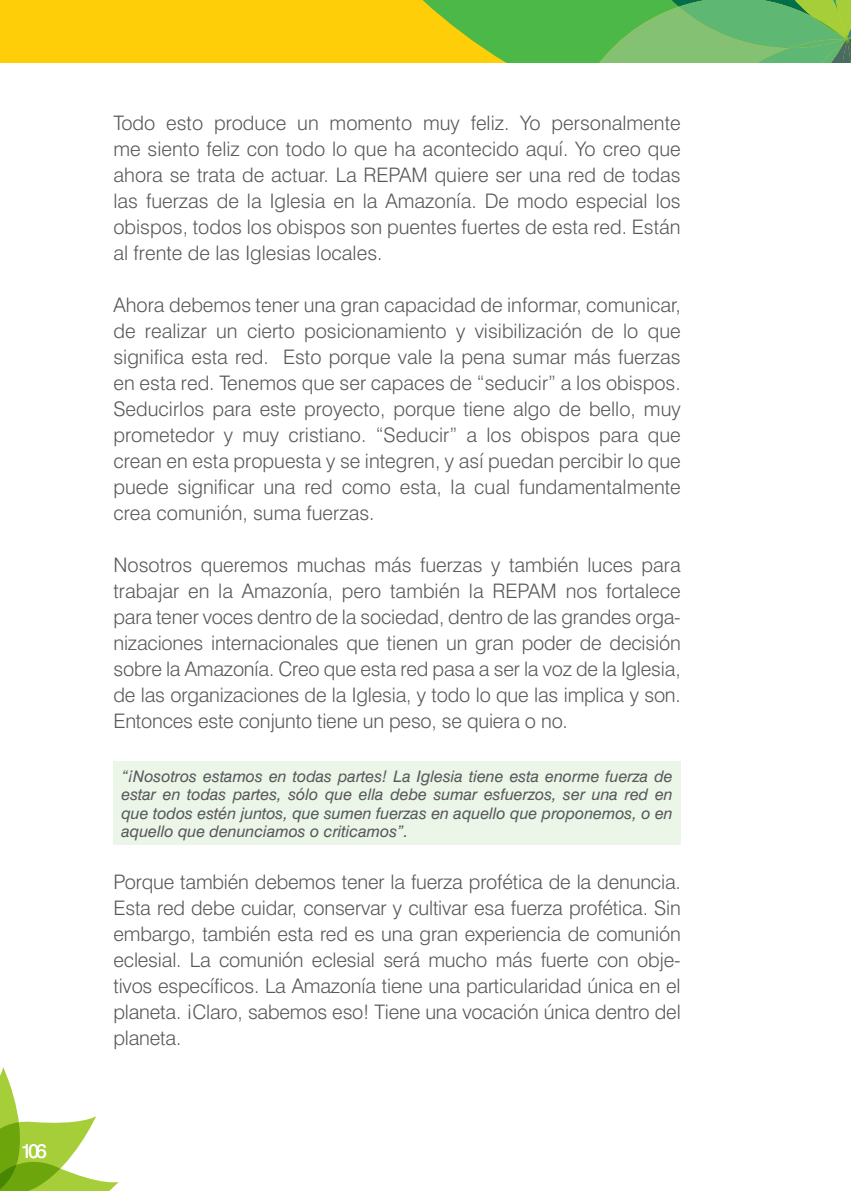
<style>
.page{position:relative;width:851px;height:1191px;background:#fff}
.page>*{position:absolute;margin:0;border:0;box-sizing:border-box;transform-origin:0 0}
.t1{font:300 20px/26px "Swiss 721 BT";letter-spacing:-.005em;color:#57585a;text-align:justify}
.t2{font:500 20px "Swiss 721 BT";color:#fff}
.t3{font:italic 16px/18.4px "Swiss 721 BT";color:#57585a;text-align:justify}
</style>
<div class="page">
<svg style="left:0;top:1067px;width:119px;height:124px"></svg>
<div style="left:0;top:0;width:850px;height:63px;background:#fece08"></div>
<svg style="left:422px;top:0;width:429px;height:63px"></svg>
<div style="left:113px;top:761px;width:567px;height:84px;background:#ebf5e8"></div>
<p class="t2" style="left:21px;top:1139px;width:28px">106</p>
<p class="t1" style="left:113px;top:109px;width:569px">Todo esto produce un momento muy feliz. Yo personalmente me siento feliz con todo lo que ha acontecido aquí. Yo creo que ahora se trata de actuar. La REPAM quiere ser una red de todas las fuerzas de la Iglesia en la Amazonía. De modo especial los obispos, todos los obispos son puentes fuertes de esta red. Están al frente de las Iglesias locales.</p>
<p class="t1" style="left:113px;top:291px;width:568px">Ahora debemos tener una gran capacidad de informar, comunicar, de realizar un cierto posicionamiento y visibilización de lo que significa esta red. Esto porque vale la pena sumar más fuerzas en esta red. Tenemos que ser capaces de “seducir” a los obispos.<br>Seducirlos para este proyecto, porque tiene algo de bello, muy prometedor y muy cristiano. “Seducir” a los obispos para que crean en esta propuesta y se integren, y así puedan percibir lo que puede significar una red como esta, la cual fundamentalmente crea comunión, suma fuerzas.</p>
<p class="t1" style="left:113px;top:551px;width:569px">Nosotros queremos muchas más fuerzas y también luces para trabajar en la Amazonía, pero también la REPAM nos fortalece para tener voces dentro de la sociedad, dentro de las grandes orga&shy;nizaciones internacionales que tienen un gran poder de decisión sobre la Amazonía. Creo que esta red pasa a ser la voz de la Iglesia, de las organizaciones de la Iglesia, y todo lo que las implica y son.<br>Entonces este conjunto tiene un peso, se quiera o no.</p>
<p class="t3" style="left:121px;top:767px;width:552px">“¡Nosotros estamos en todas partes! La Iglesia tiene esta enorme fuerza de estar en todas partes, sólo que ella debe sumar esfuerzos, ser una red en que todos estén juntos, que sumen fuerzas en aquello que proponemos, o en aquello que denunciamos o criticamos”.</p>
<p class="t1" style="left:113px;top:869px;width:569px">Porque también debemos tener la fuerza profética de la denuncia.<br>Esta red debe cuidar, conservar y cultivar esa fuerza profética. Sin embargo, también esta red es una gran experiencia de comunión eclesial. La comunión eclesial será mucho más fuerte con obje&shy;tivos específicos. La Amazonía tiene una particularidad única en el planeta. ¡Claro, sabemos eso! Tiene una vocación única dentro del planeta.</p>
</div>
